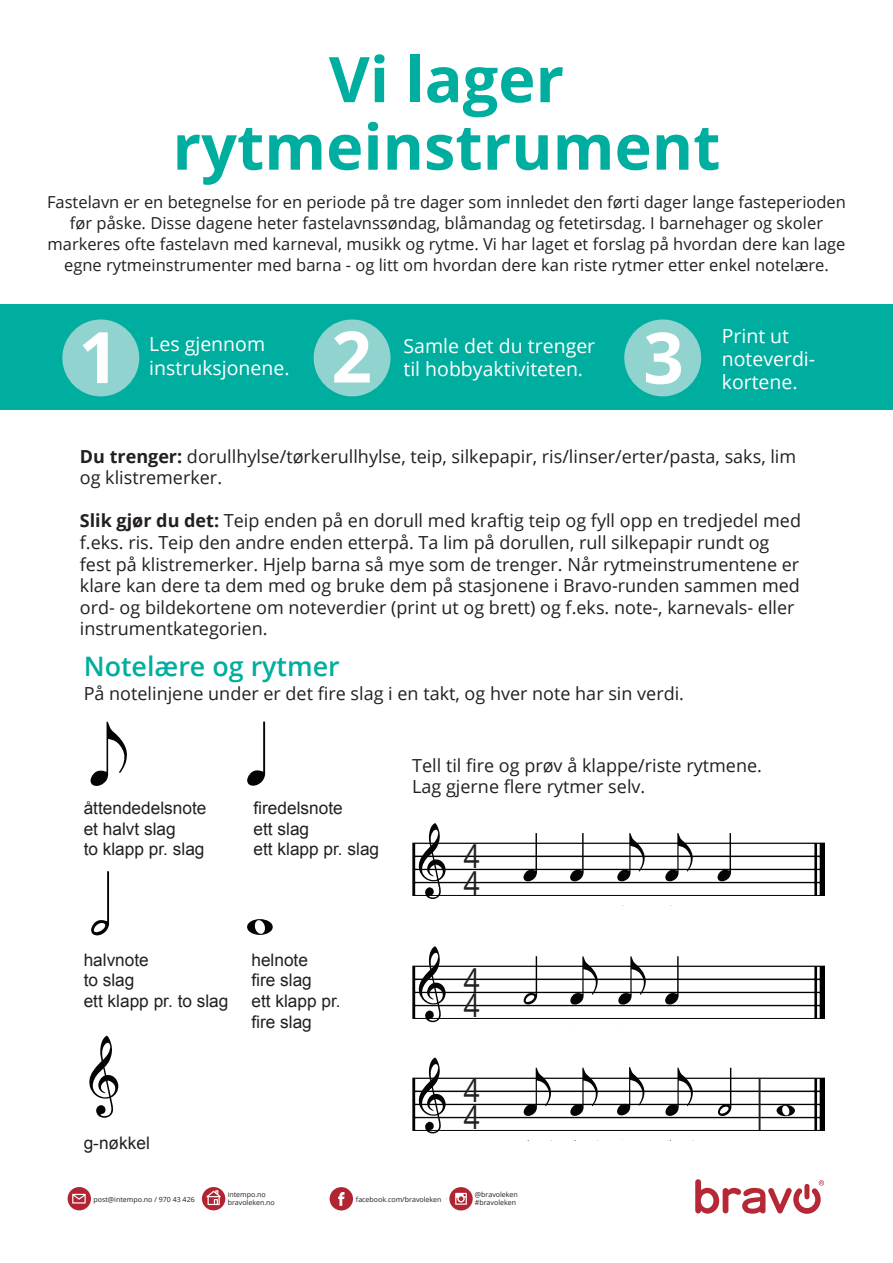
<style>
.page{position:relative;width:893px;height:1263px;background:#fff}
.page>*{position:absolute;margin:0;border:0;box-sizing:border-box;transform-origin:0 0}
.t1{font:700 71.1px "Open Sans";color:#fff}
.t2{font:700 63px/67.5px "Open Sans";color:#00aea0;text-align:center}
.t3{font:33px/26.4px "Open Sans";color:#231f20;scale:.86 1}
.t4{font:600 26.85px "Open Sans";color:#00aea0}
.t5{font:19.5px/23.4px "Open Sans";color:#fff}
.t6{font:18px/21.6px "Open Sans";color:#231f20}
.t7{font:17.25px/20.7px "Arial";color:#231f20}
.t8{font:16.5px/21px "Open Sans";color:#231f20;text-align:center}
.t9{font:7.05px/8.6px "Open Sans";color:#231f20}
.s1{font-weight:700}
</style>
<div class="page">
<div style="left:68px;top:1187px;width:23px;height:23px;background:#b32433;border-radius:50%"></div>
<svg style="left:72px;top:1194px;width:14px;height:9px"></svg>
<div style="left:202px;top:1187px;width:23px;height:23px;background:#b32433;border-radius:50%"></div>
<svg style="left:206px;top:1190px;width:15px;height:15px"></svg>
<div style="left:330px;top:1187px;width:23px;height:23px;background:#b32433;border-radius:50%"></div>
<svg style="left:338px;top:1192px;width:6px;height:14px"></svg>
<div style="left:449px;top:1187px;width:24px;height:23px;background:#b32433;border-radius:50%"></div>
<svg style="left:455px;top:1193px;width:12px;height:12px"></svg>
<div style="left:0;top:304px;width:893px;height:106px;background:#00aea0"></div>
<div style="left:62px;top:319px;width:77px;height:77px;background:#91d3ce;border-radius:50%"></div>
<div style="left:314px;top:319px;width:77px;height:77px;background:#91d3ce;border-radius:50%"></div>
<div style="left:624px;top:319px;width:77px;height:77px;background:#91d3ce;border-radius:50%"></div>
<svg style="left:695px;top:1179px;width:129px;height:35px"></svg>
<img style="left:412px;top:1077px;width:413px;height:53px">
<svg style="left:89px;top:1036px;width:29px;height:82px"></svg>
<svg style="left:777px;top:1105px;width:18px;height:11px"></svg>
<svg style="left:247px;top:721px;width:18px;height:65px"></svg>
<img style="left:412px;top:842px;width:413px;height:54px">
<svg style="left:418px;top:823px;width:28px;height:76px"></svg>
<svg style="left:523px;top:833px;width:14px;height:48px"></svg>
<svg style="left:570px;top:833px;width:14px;height:48px"></svg>
<img style="left:412px;top:966px;width:413px;height:53px">
<svg style="left:418px;top:946px;width:28px;height:76px"></svg>
<svg style="left:524px;top:956px;width:13px;height:48px"></svg>
<svg style="left:665px;top:956px;width:14px;height:48px"></svg>
<svg style="left:418px;top:1057px;width:28px;height:76px"></svg>
<svg style="left:247px;top:919px;width:26px;height:16px"></svg>
<svg style="left:91px;top:871px;width:18px;height:64px"></svg>
<svg style="left:91px;top:722px;width:36px;height:64px"></svg>
<svg style="left:617px;top:833px;width:28px;height:48px"></svg>
<svg style="left:665px;top:833px;width:28px;height:48px"></svg>
<svg style="left:717px;top:833px;width:14px;height:48px"></svg>
<svg style="left:570px;top:956px;width:28px;height:48px"></svg>
<svg style="left:618px;top:956px;width:28px;height:48px"></svg>
<hr style="left:759px;top:1078px;width:1px;height:52px;background:#231f20">
<svg style="left:718px;top:1068px;width:13px;height:48px"></svg>
<svg style="left:524px;top:1068px;width:28px;height:48px"></svg>
<svg style="left:570px;top:1068px;width:28px;height:48px"></svg>
<svg style="left:617px;top:1067px;width:28px;height:48px"></svg>
<svg style="left:665px;top:1068px;width:28px;height:48px"></svg>
<h2 class="t2" style="left:172px;top:44px;width:549px">Vi lager rytmeinstrument</h2>
<p class="t8" style="left:47px;top:191px;width:800px">Fastelavn er en betegnelse for en periode på tre dager som innledet den førti dager lange fasteperioden før påske. Disse dagene heter fastelavnssøndag, blåmandag og fetetirsdag. I barnehager og skoler markeres ofte fastelavn med karneval, musikk og rytme. Vi har laget et forslag på hvordan dere kan lage egne rytmeinstrumenter med barna - og litt om hvordan dere kan riste rytmer etter enkel notelære.</p>
<p class="t5" style="left:149px;top:332px;width:142px">Les gjennom instruksjonene.</p>
<p class="t5" style="left:722px;top:323px;width:95px">Print ut noteverdi&shy;kortene.</p>
<h1 class="t1" style="left:78px;top:307px;width:42px">1</h1>
<h1 class="t1" style="left:331px;top:306px;width:42px">2</h1>
<h1 class="t1" style="left:643px;top:308px;width:42px">3</h1>
<p class="t5" style="left:403px;top:334px;width:193px">Samle det du trenger til hobbyaktiviteten.</p>
<p class="t6" style="left:80px;top:445px;width:718px"><span class="s1">Du trenger:</span> dorullhylse/tørkerullhylse, teip, silkepapir, ris/linser/erter/pasta, saks, lim og klistremerker.</p>
<p class="t6" style="left:80px;top:510px;width:723px"><span class="s1">Slik gjør du det:</span> Teip enden på en dorull med kraftig teip og fyll opp en tredjedel med f.eks. ris. Teip den andre enden etterpå. Ta lim på dorullen, rull silkepapir rundt og fest på klistremerker. Hjelp barna så mye som de trenger. Når rytmeinstrumentene er klare kan dere ta dem med og bruke dem på stasjonene i Bravo-runden sammen med ord- og bildekortene om noteverdier (print ut og brett) og f.eks. note-, karnevals- eller instrumentkategorien.</p>
<h3 class="t4" style="left:84px;top:647px;width:258px">Notelære og rytmer</h3>
<p class="t6" style="left:84px;top:682px;width:602px">På notelinjene under er det fire slag i en takt, og hver note har sin verdi.</p>
<p class="t7" style="left:84px;top:797px;width:124px">åttendedelsnote et halvt slag<br>to klapp pr. slag</p>
<p class="t7" style="left:254px;top:797px;width:127px">firedelsnote<br>ett slag<br>ett klapp pr. slag</p>
<p class="t7" style="left:84px;top:949px;width:146px">halvnote<br>to slag<br>ett klapp pr. to slag</p>
<p class="t7" style="left:251px;top:949px;width:91px">helnote<br>fire slag<br>ett klapp pr. fire slag</p>
<p class="t7" style="left:84px;top:1132px;width:68px">g-nøkkel</p>
<p class="t6" style="left:412px;top:754px;width:351px">Tell til fire og prøv å klappe/riste rytmene.<br>Lag gjerne flere rytmer selv.</p>
<h3 class="t3" style="left:463px;top:842px;width:20px">4<br>4</h3>
<h3 class="t3" style="left:463px;top:967px;width:20px;line-height:25px">4<br>4</h3>
<h3 class="t3" style="left:463px;top:1076px;width:20px">4<br>4</h3>
<p class="t9" style="left:93px;top:1195px;width:103px">post@intempo.no / 970 43 426</p>
<p class="t9" style="left:228px;top:1190px;width:49px">intempo.no bravoleken.no</p>
<p class="t9" style="left:356px;top:1195px;width:87px">facebook.com/bravoleken</p>
<p class="t9" style="left:475px;top:1190px;width:45px">@bravoleken #bravoleken</p>
</div>
